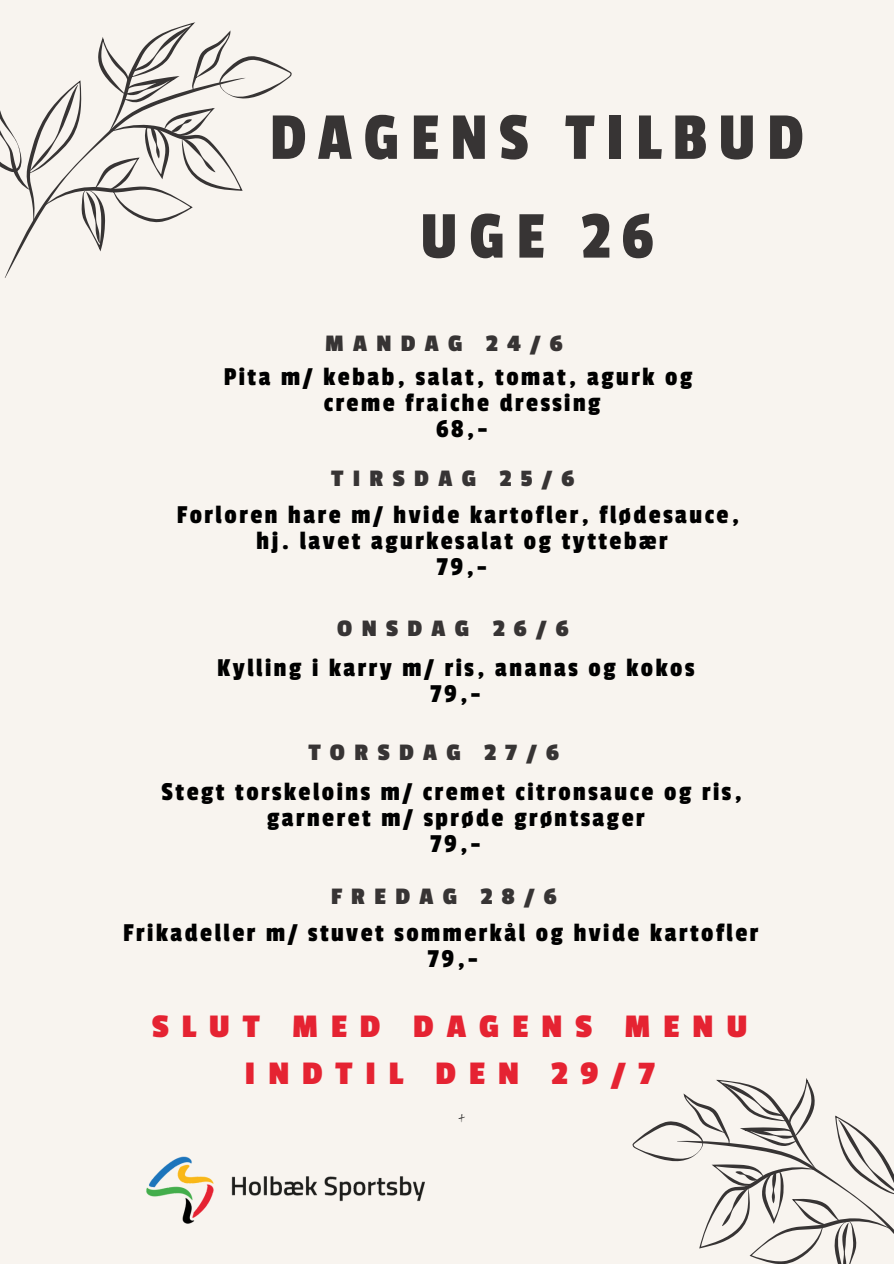
<style>
.page{position:relative;width:894px;height:1264px;background:#fff}
.page>*{position:absolute;margin:0;border:0;box-sizing:border-box;transform-origin:0 0}
.t1{font:69.75px "Passion One";letter-spacing:.16em;color:#373434}
.t2{font:700 34.5px/47.2px "Passion One";letter-spacing:.375em;color:#e52332;text-align:center}
.t3{font:27px "Passion One";letter-spacing:.095em;color:#000}
.t4{font:700 24.75px "Passion One";letter-spacing:.375em;color:#373434}
</style>
<div class="page">
<div style="left:0;top:0;width:893px;height:1263px;background:#f8f4ef"></div>
<svg style="left:632px;top:1078px;width:261px;height:185px"></svg>
<svg style="left:0;top:22px;width:292px;height:230px"></svg>
<img style="left:146px;top:1156px;width:279px;height:68px">
<h1 class="t1" style="left:270px;top:101px;width:535px">DAGENS TILBUD</h1>
<h3 class="t1" style="left:420px;top:199px;width:235px">UGE 26</h3>
<h3 class="t4" style="left:325px;top:330px;width:239px">MANDAG 24/6</h3>
<p class="t3" style="left:224px;top:362px;width:470px">Pita m/ kebab, salat, tomat, agurk og</p>
<p class="t3" style="left:324px;top:388px;width:278px">creme fraiche dressing</p>
<p class="t3" style="left:436px;top:414px;width:53px">68,-</p>
<p class="t4" style="left:331px;top:465px;width:244px">TIRSDAG 25/6</p>
<p class="t3" style="left:177px;top:500px;width:564px">Forloren hare m/ hvide kartofler, flødesauce,</p>
<p class="t3" style="left:256px;top:526px;width:412px">hj. lavet agurkesalat og tyttebær</p>
<h3 class="t3" style="left:436px;top:552px;width:52px">79,-</h3>
<p class="t4" style="left:337px;top:615px;width:232px">ONSDAG 26/6</p>
<p class="t3" style="left:217px;top:653px;width:478px">Kylling i karry m/ ris, ananas og kokos</p>
<h3 class="t3" style="left:430px;top:679px;width:52px">79,-</h3>
<p class="t4" style="left:309px;top:739px;width:251px">TORSDAG 27/6</p>
<p class="t3" style="left:161px;top:777px;width:581px">Stegt torskeloins m/ cremet citronsauce og ris,</p>
<p class="t3" style="left:267px;top:803px;width:379px">garneret m/ sprøde grøntsager</p>
<h3 class="t3" style="left:430px;top:829px;width:52px">79,-</h3>
<p class="t4" style="left:331px;top:883px;width:227px">FREDAG 28/6</p>
<p class="t3" style="left:123px;top:918px;width:636px">Frikadeller m/ stuvet sommerkål og hvide kartofler</p>
<h2 class="t3" style="left:428px;top:944px;width:52px">79,-</h2>
<p class="t2" style="left:152px;top:1003px;width:597px">SLUT MED DAGENS MENU<br>INDTIL DEN 29/7</p>
</div>
